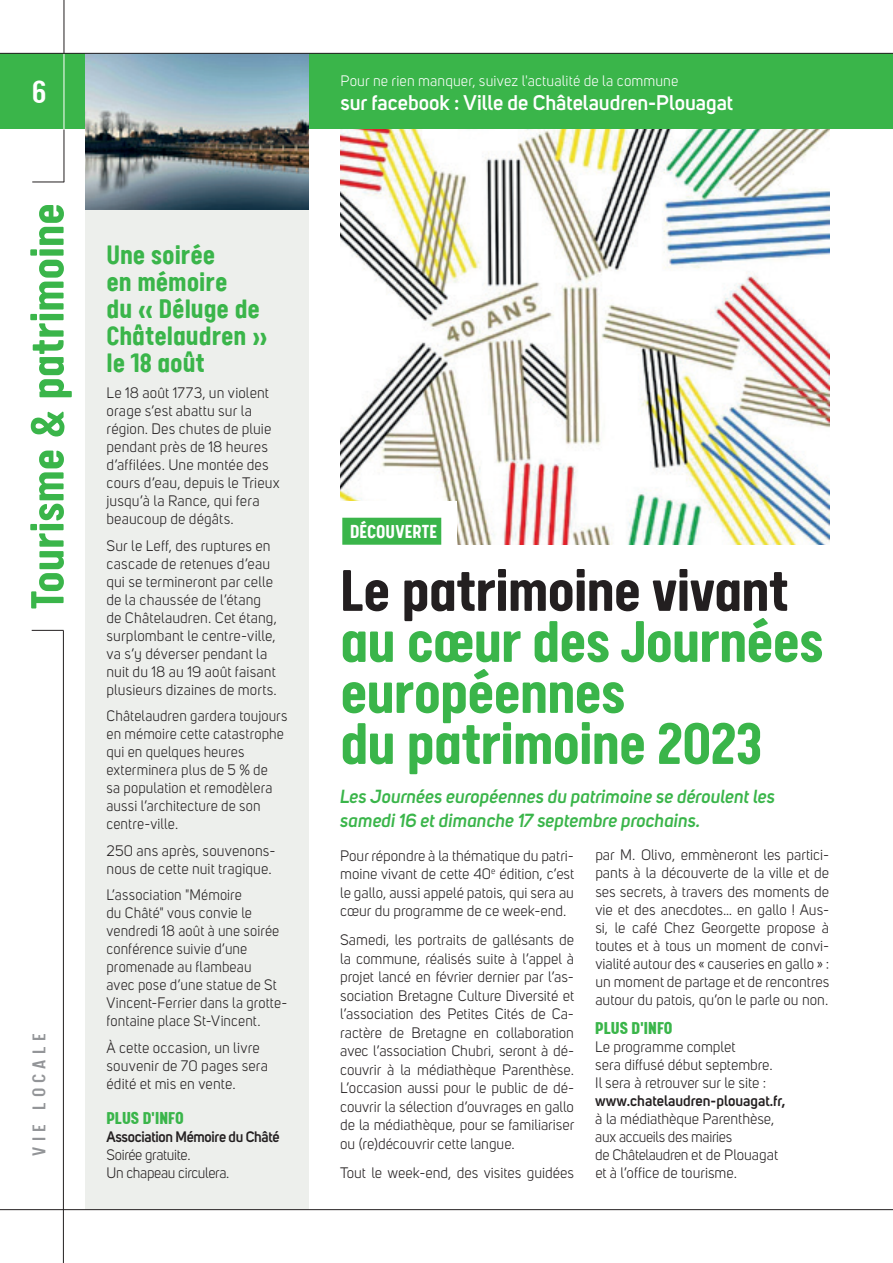
<style>
.page{position:relative;width:893px;height:1263px;background:#fff}
.page>*{position:absolute;margin:0;border:0;box-sizing:border-box;transform-origin:0 0}
.t1{font:700 66px/51px "Calps";letter-spacing:-.015em;color:#3ab54a}
.t2{font:700 66px "Calps";letter-spacing:-.015em;color:#231f20}
.t3{font:700 52.5px "Calps";letter-spacing:-.005em;color:#3ab54a}
.t4{font:500 36px "Calps";color:#fff}
.t5{font:700 30px/27px "Calps";color:#3ab54a}
.t6{font:600 21px "Uni Sans";color:#fff}
.t7{font:700 21px "Calps";letter-spacing:.01em;color:#fff}
.t8{font:500 21px "Calps";letter-spacing:.25em;color:#939598}
.t9{font:900 19.5px "Calps";color:#3ab54a}
.t10{font:italic 600 18.75px/24px "Uni Sans";color:#3ab54a}
.t11{font:15px/18px "Uni Sans";letter-spacing:.005em;color:#231f20}
.t12{font:600 15px "Uni Sans";letter-spacing:-.015em;color:#231f20}
.t13{font:15px "Uni Sans";letter-spacing:.005em;color:#fff}
.t14{font:15px/18px "Uni Sans";letter-spacing:-.02em;color:#231f20}
</style>
<div class="page">
<div style="left:0;top:54px;width:893px;height:75px;background:#3ab54a"></div>
<hr style="left:64px;top:54px;width:1px;height:76px;background:#fff">
<hr style="left:32px;top:182px;width:32px;height:1px;background:#231f20">
<hr style="left:64px;top:129px;width:1px;height:53px;background:#231f20">
<hr style="left:64px;top:0;width:1px;height:54px;background:#231f20">
<img style="left:340px;top:129px;width:489px;height:416px">
<hr style="left:32px;top:630px;width:32px;height:1px;background:#231f20">
<hr style="left:63px;top:630px;width:1px;height:633px;background:#231f20">
<div style="left:85px;top:209px;width:224px;height:1001px;background:#edefec"></div>
<img style="left:85px;top:54px;width:224px;height:155px">
<div style="left:330px;top:502px;width:127px;height:79px;background:#fff"></div>
<div style="left:342px;top:518px;width:99px;height:27px;background:#3ab54a"></div>
<hr style="left:0;top:53px;width:893px;height:1px;background:#231f20">
<hr style="left:0;top:1209px;width:893px;height:1px;background:#231f20">
<h3 class="t4" style="left:32px;top:71px;width:16px">6</h3>
<h2 class="t3" style="left:16px;top:609px;width:408px;rotate:-90deg">Tourisme &amp; patrimoine</h2>
<h3 class="t8" style="left:27px;top:1156px;width:124px;rotate:-90deg">VIE LOCALE</h3>
<h3 class="t5" style="left:106px;top:240px;width:163px">Une soirée<br>en mémoire<br>du « Déluge de<br>Châtelaudren » le 18 août</h3>
<p class="t11" style="left:106px;top:384px;width:175px">Le 18 août 1773, un violent orage s’est abattu sur la région. Des chutes de pluie pendant près de 18 heures d’affilées. Une montée des cours d’eau, depuis le Trieux jusqu’à la Rance, qui fera beaucoup de dégâts.</p>
<p class="t11" style="left:106px;top:537px;width:172px">Sur le Leff, des ruptures en cascade de retenues d’eau qui se termineront par celle de la chaussée de l’étang de Châtelaudren. Cet étang, surplombant le centre-ville, va s’y déverser pendant la nuit du 18 au 19 août faisant plusieurs dizaines de morts.</p>
<p class="t11" style="left:106px;top:707px;width:182px">Châtelaudren gardera toujours en mémoire cette catastrophe qui en quelques heures exterminera plus de 5 % de<br>sa population et remodèlera aussi l’architecture de son centre-ville.</p>
<p class="t11" style="left:106px;top:842px;width:171px">250 ans après, souvenons&shy;nous de cette nuit tragique.</p>
<p class="t11" style="left:106px;top:886px;width:182px">L’association "Mémoire<br>du Châté" vous convie le vendredi 18 août à une soirée conférence suivie d’une promenade au flambeau<br>avec pose d’une statue de St<br>Vincent-Ferrier dans la grotte&shy;fontaine place St-Vincent.</p>
<p class="t11" style="left:106px;top:1039px;width:163px">À cette occasion, un livre souvenir de 70 pages sera édité et mis en vente.</p>
<h3 class="t9" style="left:106px;top:1106px;width:79px">PLUS D'INFO</h3>
<p class="t12" style="left:106px;top:1128px;width:175px">Association Mémoire du Châté</p>
<p class="t14" style="left:106px;top:1146px;width:124px">Soirée gratuite.<br>Un chapeau circulera.</p>
<p class="t13" style="left:340px;top:72px;width:339px">Pour ne rien manquer, suivez l'actualité de la commune</p>
<h3 class="t6" style="left:340px;top:90px;width:394px">sur facebook : Ville de Châtelaudren-Plouagat</h3>
<h3 class="t7" style="left:350px;top:519px;width:89px">DÉCOUVERTE</h3>
<h1 class="t2" style="left:340px;top:551px;width:450px">Le patrimoine vivant</h1>
<h1 class="t1" style="left:340px;top:613px;width:485px">au cœur des Journées européennes<br>du patrimoine 2023</h1>
<p class="t10" style="left:340px;top:785px;width:436px">Les Journées européennes du patrimoine se déroulent les samedi 16 et dimanche 17 septembre prochains.</p>
<p class="t11" style="left:340px;top:846px;width:236px;line-height:18.5px;text-align:justify">Pour répondre à la thématique du patri&shy;moine vivant de cette 40<sup>e</sup> édition, c’est le gallo, aussi appelé patois, qui sera au cœur du programme de ce week-end.</p>
<p class="t11" style="left:340px;top:931px;width:236px;line-height:18.5px;text-align:justify">Samedi, les portraits de gallésants de la commune, réalisés suite à l’appel à projet lancé en février dernier par l’as&shy;sociation Bretagne Culture Diversité et l’association des Petites Cités de Ca&shy;ractère de Bretagne en collaboration avec l’association Chubri, seront à dé&shy;couvrir à la médiathèque Parenthèse.<br>L’occasion aussi pour le public de dé&shy;couvrir la sélection d’ouvrages en gallo de la médiathèque, pour se familiariser ou (re)découvrir cette langue.</p>
<p class="t11" style="left:340px;top:1164px;width:235px">Tout le week-end, des visites guidées</p>
<p class="t11" style="left:595px;top:846px;width:235px;text-align:justify">par M. Olivo, emmèneront les partici&shy;pants à la découverte de la ville et de ses secrets, à travers des moments de vie et des anecdotes… en gallo ! Aus&shy;si, le café Chez Georgette propose à toutes et à tous un moment de convi&shy;vialité autour des « causeries en gallo » : un moment de partage et de rencontres autour du patois, qu’on le parle ou non.</p>
<h3 class="t9" style="left:595px;top:1016px;width:79px">PLUS D'INFO</h3>
<p class="t11" style="left:595px;top:1037px;width:179px">Le programme complet<br>sera diffusé début septembre.<br>Il sera à retrouver sur le site :</p>
<p class="t12" style="left:595px;top:1092px;width:192px">www.chatelaudren-plouagat.fr,</p>
<p class="t11" style="left:595px;top:1110px;width:184px">à la médiathèque Parenthèse, aux accueils des mairies<br>de Châtelaudren et de Plouagat et à l’office de tourisme.</p>
</div>
